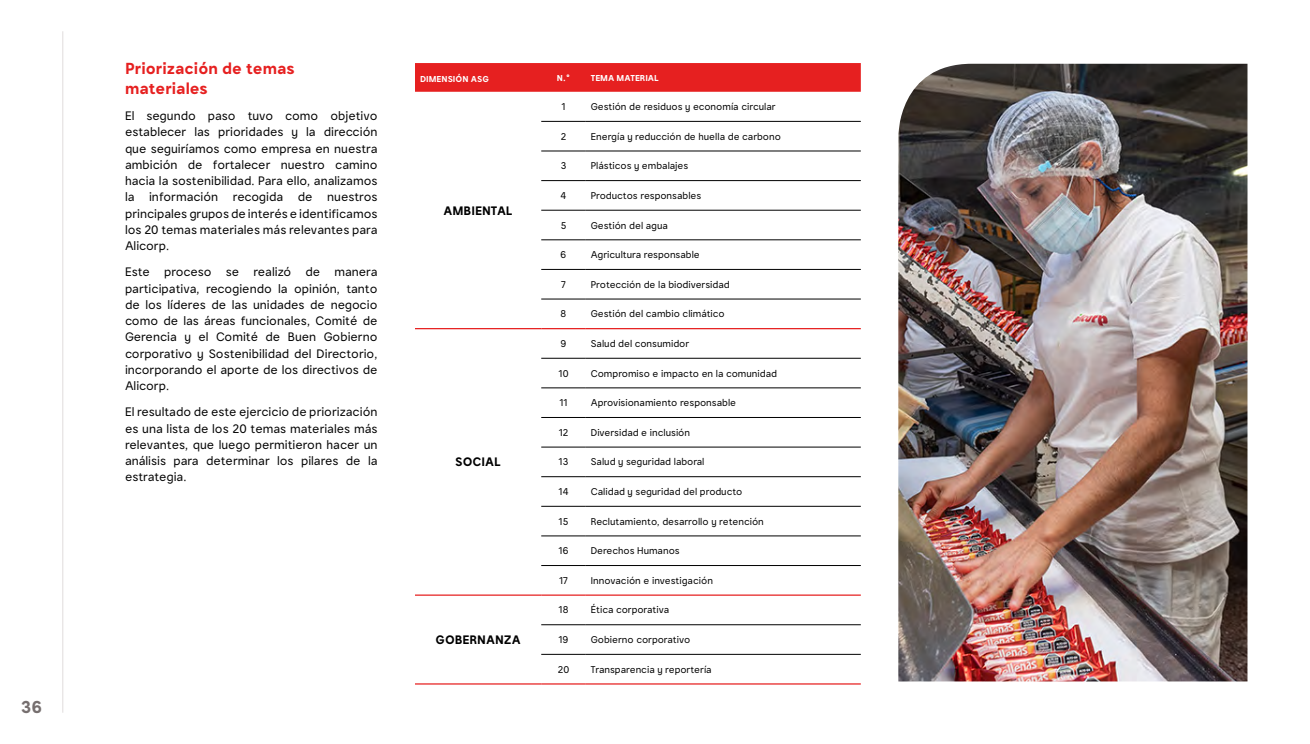
<style>
.page{position:relative;width:1310px;height:744px;background:#fff}
.page>*{position:absolute;margin:0;border:0;box-sizing:border-box;transform-origin:0 0}
.t1{font:700 17.5px "Alicorp Sans";color:#766f6f}
.t2{font:700 16.25px/20px "Alicorp Sans";color:#e62020}
.t3{font:12.5px/16.2px "Alicorp Sans";color:#000;text-align:justify}
.t4{font:700 12.5px "Alicorp Sans";color:#000}
.t5{font:10px "Alicorp Sans";color:#000}
.t6{font:700 8.75px "Alicorp Sans";color:#fff}
</style>
<div class="page">
<svg style="left:415px;top:63px;width:446px;height:29px;background:#e62222"></svg>
<hr style="left:415px;top:683px;width:126px;height:1px;background:#e62020">
<hr style="left:541px;top:121px;width:45px;height:1px;background:#000">
<hr style="left:586px;top:121px;width:275px;height:1px;background:#000">
<hr style="left:541px;top:151px;width:45px;height:1px;background:#000">
<hr style="left:586px;top:151px;width:275px;height:1px;background:#000">
<hr style="left:541px;top:180px;width:45px;height:1px;background:#000">
<hr style="left:586px;top:180px;width:275px;height:1px;background:#000">
<hr style="left:541px;top:210px;width:45px;height:1px;background:#000">
<hr style="left:586px;top:210px;width:275px;height:1px;background:#000">
<hr style="left:541px;top:240px;width:45px;height:1px;background:#000">
<hr style="left:586px;top:240px;width:275px;height:1px;background:#000">
<hr style="left:541px;top:269px;width:45px;height:1px;background:#000">
<hr style="left:586px;top:269px;width:275px;height:1px;background:#000">
<hr style="left:541px;top:299px;width:45px;height:1px;background:#000">
<hr style="left:586px;top:299px;width:275px;height:1px;background:#000">
<hr style="left:541px;top:358px;width:45px;height:1px;background:#000">
<hr style="left:586px;top:358px;width:275px;height:1px;background:#000">
<hr style="left:541px;top:388px;width:45px;height:1px;background:#000">
<hr style="left:586px;top:388px;width:275px;height:1px;background:#000">
<hr style="left:541px;top:417px;width:45px;height:1px;background:#000">
<hr style="left:586px;top:417px;width:275px;height:1px;background:#000">
<hr style="left:541px;top:447px;width:45px;height:1px;background:#000">
<hr style="left:586px;top:447px;width:275px;height:1px;background:#000">
<hr style="left:541px;top:476px;width:45px;height:1px;background:#000">
<hr style="left:586px;top:476px;width:275px;height:1px;background:#000">
<hr style="left:541px;top:506px;width:45px;height:1px;background:#000">
<hr style="left:586px;top:506px;width:275px;height:1px;background:#000">
<hr style="left:541px;top:536px;width:45px;height:1px;background:#000">
<hr style="left:586px;top:536px;width:275px;height:1px;background:#000">
<hr style="left:541px;top:565px;width:45px;height:1px;background:#000">
<hr style="left:586px;top:565px;width:275px;height:1px;background:#000">
<hr style="left:541px;top:624px;width:45px;height:1px;background:#000">
<hr style="left:586px;top:624px;width:275px;height:1px;background:#000">
<hr style="left:541px;top:654px;width:45px;height:1px;background:#000">
<hr style="left:586px;top:654px;width:275px;height:1px;background:#000">
<hr style="left:415px;top:328px;width:126px;height:1px;background:#e62020">
<hr style="left:541px;top:328px;width:45px;height:1px;background:#e62020">
<hr style="left:586px;top:328px;width:275px;height:1px;background:#e62020">
<hr style="left:415px;top:594px;width:126px;height:2px;background:#e62020">
<hr style="left:541px;top:594px;width:45px;height:2px;background:#e62020">
<hr style="left:586px;top:594px;width:275px;height:2px;background:#e62020">
<hr style="left:541px;top:683px;width:45px;height:1px;background:#e62020">
<hr style="left:586px;top:683px;width:275px;height:1px;background:#e62020">
<img style="left:898px;top:64px;width:350px;height:617px">
<hr style="left:62px;top:31px;width:1px;height:681px;background:#e0dcdc">
<h1 class="t1" style="left:21px;top:696px;width:23px">36</h1>
<h2 class="t2" style="left:125px;top:59px;width:171px">Priorización de temas materiales</h2>
<p class="t3" style="left:125px;top:108px;width:254px">El segundo paso tuvo como objetivo establecer las prioridades y la dirección que seguiríamos como empresa en nuestra ambición de fortalecer nuestro camino hacia la sostenibilidad. Para ello, analizamos la información recogida de nuestros principales grupos de interés e identificamos los 20 temas materiales más relevantes para Alicorp.</p>
<p class="t3" style="left:125px;top:264px;width:254px">Este proceso se realizó de manera participativa, recogiendo la opinión, tanto de los líderes de las unidades de negocio como de las áreas funcionales, Comité de Gerencia y el Comité de Buen Gobierno corporativo y Sostenibilidad del Directorio, incorporando el aporte de los directivos de Alicorp.</p>
<p class="t3" style="left:125px;top:404px;width:254px">El resultado de este ejercicio de priorización es una lista de los 20 temas materiales más relevantes, que luego permitieron hacer un análisis para determinar los pilares de la estrategia.</p>
<p class="t6" style="left:420px;top:73px;width:70px">DIMENSIÓN ASG</p>
<p class="t6" style="left:557px;top:72px;width:15px">N.°</p>
<p class="t6" style="left:591px;top:72px;width:70px">TEMA MATERIAL</p>
<p class="t4" style="left:444px;top:202px;width:71px">AMBIENTAL</p>
<p class="t4" style="left:455px;top:454px;width:47px">SOCIAL</p>
<p class="t4" style="left:436px;top:632px;width:87px">GOBERNANZA</p>
<p class="t5" style="left:561px;top:101px;width:6px">1</p>
<p class="t5" style="left:591px;top:101px;width:186px">Gestión de residuos y economía circular</p>
<p class="t5" style="left:561px;top:130px;width:7px">2</p>
<p class="t5" style="left:591px;top:130px;width:192px">Energía y reducción de huella de carbono</p>
<p class="t5" style="left:561px;top:160px;width:7px">3</p>
<p class="t5" style="left:591px;top:160px;width:99px">Plásticos y embalajes</p>
<p class="t5" style="left:561px;top:189px;width:7px">4</p>
<p class="t5" style="left:591px;top:189px;width:112px">Productos responsables</p>
<p class="t5" style="left:561px;top:219px;width:7px">5</p>
<p class="t5" style="left:591px;top:219px;width:79px">Gestión del agua</p>
<p class="t5" style="left:561px;top:249px;width:7px">6</p>
<p class="t5" style="left:591px;top:249px;width:111px">Agricultura responsable</p>
<p class="t5" style="left:561px;top:278px;width:6px">7</p>
<p class="t5" style="left:591px;top:278px;width:140px">Protección de la biodiversidad</p>
<p class="t5" style="left:561px;top:308px;width:7px">8</p>
<p class="t5" style="left:591px;top:308px;width:135px">Gestión del cambio climático</p>
<p class="t5" style="left:561px;top:337px;width:8px">9</p>
<p class="t5" style="left:591px;top:337px;width:100px">Salud del consumidor</p>
<p class="t5" style="left:559px;top:367px;width:12px">10</p>
<p class="t5" style="left:591px;top:367px;width:188px">Compromiso e impacto en la comunidad</p>
<p class="t5" style="left:559px;top:397px;width:10px">11</p>
<p class="t5" style="left:591px;top:397px;width:147px">Aprovisionamiento responsable</p>
<p class="t5" style="left:559px;top:426px;width:11px">12</p>
<p class="t5" style="left:591px;top:426px;width:101px">Diversidad e inclusión</p>
<p class="t5" style="left:559px;top:456px;width:11px">13</p>
<p class="t5" style="left:591px;top:456px;width:115px">Salud y seguridad laboral</p>
<p class="t5" style="left:559px;top:485px;width:11px">14</p>
<p class="t5" style="left:591px;top:485px;width:153px">Calidad y seguridad del producto</p>
<p class="t5" style="left:559px;top:515px;width:11px">15</p>
<p class="t5" style="left:591px;top:515px;width:175px">Reclutamiento, desarrollo y retención</p>
<p class="t5" style="left:559px;top:545px;width:12px">16</p>
<p class="t5" style="left:591px;top:545px;width:90px">Derechos Humanos</p>
<p class="t5" style="left:559px;top:574px;width:10px">17</p>
<p class="t5" style="left:591px;top:574px;width:124px">Innovación e investigación</p>
<p class="t5" style="left:559px;top:604px;width:11px">18</p>
<p class="t5" style="left:591px;top:604px;width:80px">Ética corporativa</p>
<p class="t5" style="left:558px;top:633px;width:12px">19</p>
<p class="t5" style="left:591px;top:633px;width:101px">Gobierno corporativo</p>
<p class="t5" style="left:558px;top:663px;width:13px">20</p>
<p class="t5" style="left:591px;top:663px;width:122px">Transparencia y reportería</p>
</div>
